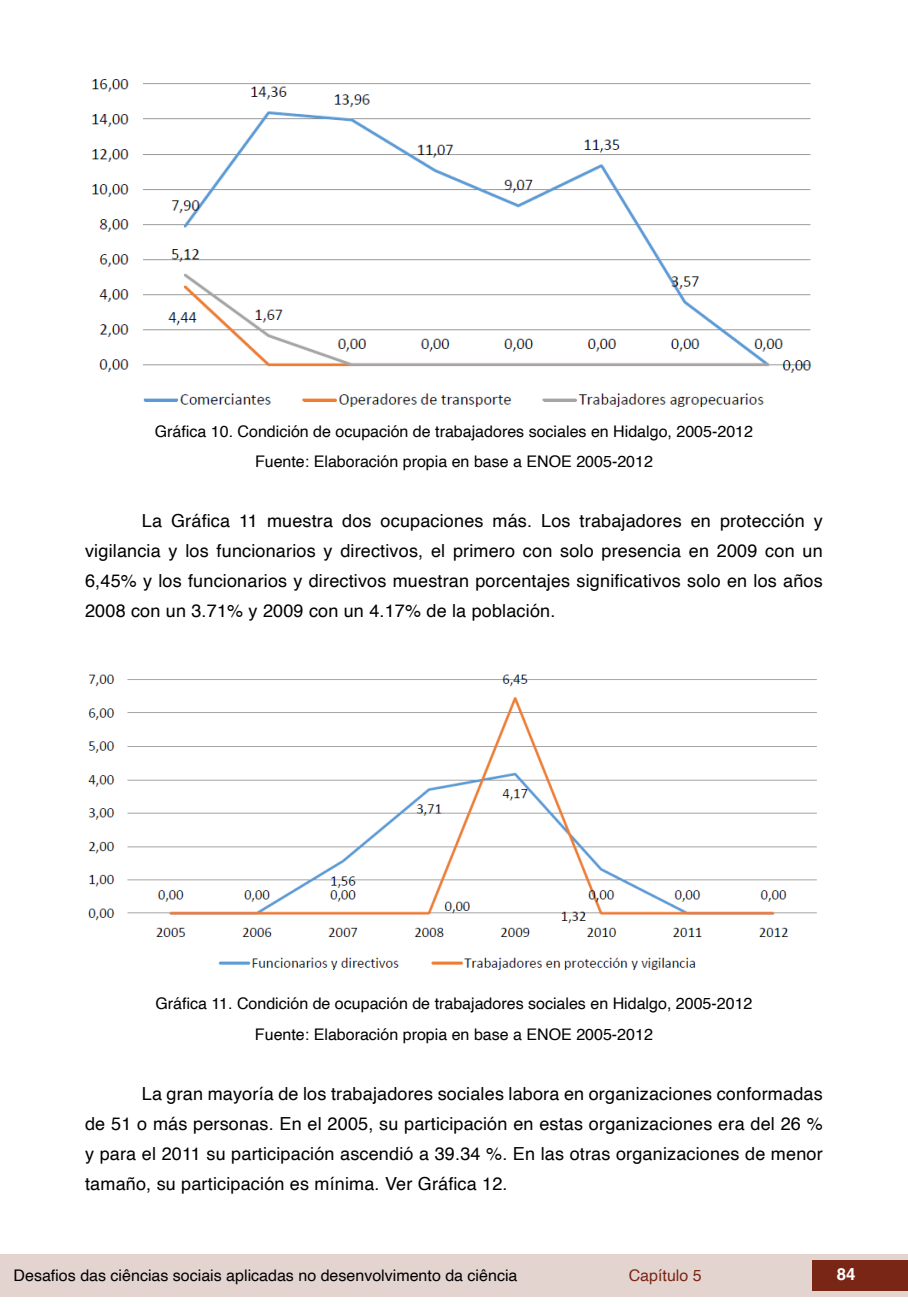
<style>
.page{position:relative;width:908px;height:1304px;background:#fff}
.page>*{position:absolute;margin:0;border:0;box-sizing:border-box;transform-origin:0 0}
.t1{font:18px/30px "Helvetica";letter-spacing:.01em;color:#000;text-align:justify}
.t2{font:700 16.8px "Helvetica";color:#fff}
.t3{font:16px/30.6px "Helvetica";color:#000;text-align:center}
.t4{font:16px "Helvetica";color:#7a2616}
</style>
<div class="page">
<div style="left:0;top:1254px;width:906px;height:43px;background:#e4d4d0"></div>
<div style="left:812px;top:1261px;width:95px;height:30px;background:#7a2616"></div>
<img style="left:91px;top:79px;width:721px;height:327px">
<img style="left:88px;top:674px;width:729px;height:296px">
<p class="t3" style="left:155px;top:416px;width:599px">Gráfica 10. Condición de ocupación de trabajadores sociales en Hidalgo, 2005-2012<br>Fuente: Elaboración propia en base a ENOE 2005-2012</p>
<p class="t1" style="left:85px;top:507px;width:738px;text-indent:57px">La Gráfica 11 muestra dos ocupaciones más. Los trabajadores en protección y vigilancia y los funcionarios y directivos, el primero con solo presencia en 2009 con un 6,45% y los funcionarios y directivos muestran porcentajes significativos solo en los años 2008 con un 3.71% y 2009 con un 4.17% de la población.</p>
<p class="t3" style="left:155px;top:989px;width:598px">Gráfica 11. Condición de ocupación de trabajadores sociales en Hidalgo, 2005-2012<br>Fuente: Elaboración propia en base a ENOE 2005-2012</p>
<p class="t1" style="left:85px;top:1079px;width:738px;text-indent:57px">La gran mayoría de los trabajadores sociales labora en organizaciones conformadas de 51 o más personas. En el 2005, su participación en estas organizaciones era del 26 % y para el 2011 su participación ascendió a 39.34 %. En las otras organizaciones de menor tamaño, su participación es mínima. Ver Gráfica 12.</p>
<p class="t3" style="left:14px;top:1260px;width:505px">Desafios das ciências sociais aplicadas no desenvolvimento da ciência</p>
<p class="t4" style="left:628px;top:1263px;width:74px">Capítulo 5</p>
<p class="t2" style="left:836px;top:1264px;width:20px">84</p>
</div>
